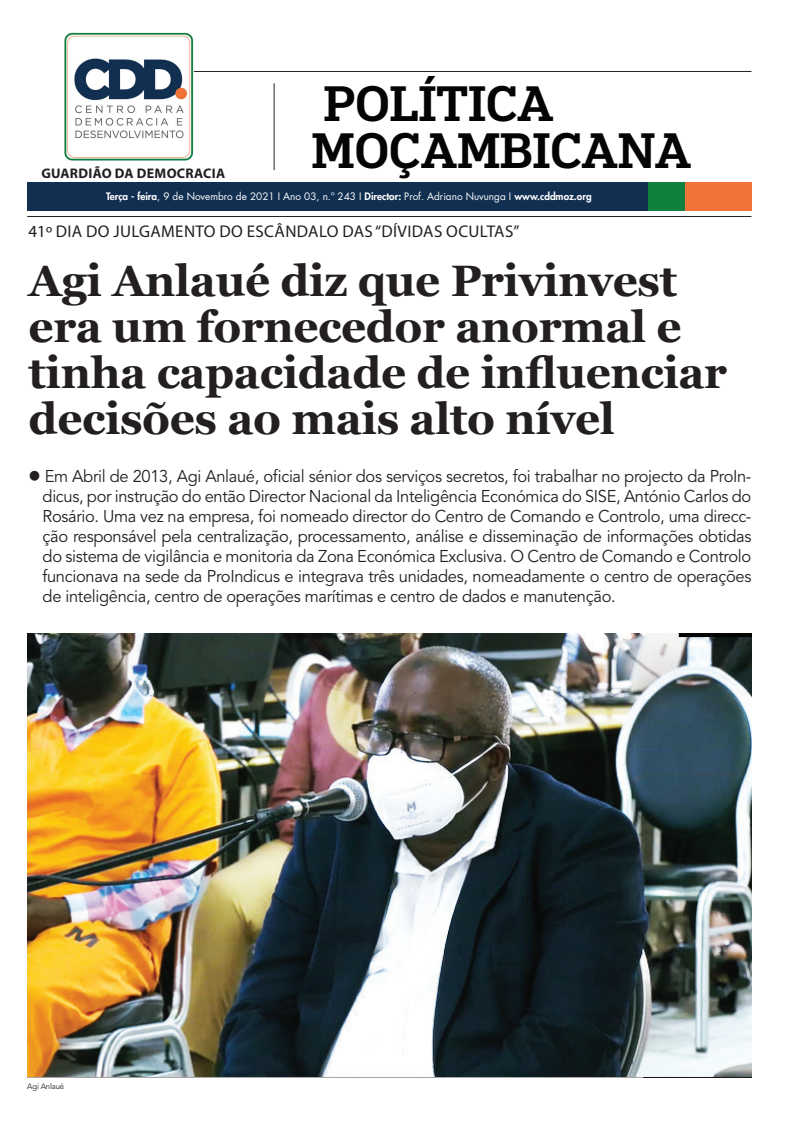
<style>
.page{position:relative;width:794px;height:1134px;background:#fff}
.page>*{position:absolute;margin:0;border:0;box-sizing:border-box;transform-origin:0 0}
.t1{font:500 47px "Popular";color:#040503}
.t2{font:700 44px/46px "Georgia";letter-spacing:-.01em;color:#231f20}
.t3{font:17px/20px "Avenir LT Std";letter-spacing:-.02em;color:#231f20;text-align:justify}
.t4{font:17px "Myriad Pro";letter-spacing:.02em;color:#231f20}
.t5{font:700 13.9px "Myriad Pro";letter-spacing:.02em;color:#231f20}
.t6{font:10px "Futura LT";color:#fff}
.t7{font:8px "Avenir LT Std";letter-spacing:-.02em;color:#231f20}
.s1{font-weight:800}
</style>
<div class="page">
<div style="left:27px;top:182px;width:724px;height:29px;background:#112f51"></div>
<hr style="left:82px;top:71px;width:669px;height:1px;background:#231f20">
<hr style="left:27px;top:216px;width:724px;height:1px;background:#231f20">
<div style="left:648px;top:182px;width:103px;height:29px;background:#f37239"></div>
<div style="left:648px;top:182px;width:37px;height:29px;background:#11803f"></div>
<hr style="left:274px;top:83px;width:1px;height:87px;background:#231f20">
<img style="left:65px;top:32px;width:128px;height:128px">
<img style="left:27px;top:634px;width:724px;height:443px">
<h1 class="t1" style="left:324px;top:72px;width:232px">POLÍTICA</h1>
<h1 class="t1" style="left:312px;top:119px;width:381px">MOÇAMBICANA</h1>
<p class="t6" style="left:106px;top:190px;width:487px"><span class="s1">Terça - feira</span>, 9 de Novembro de 2021 I Ano 03, n.º 243 I <span class="s1">Director:</span> Prof. Adriano Nuvunga I <span class="s1">www.cddmoz.org</span></p>
<p class="t5" style="left:41px;top:164px;width:185px">GUARDIÃO DA DEMOCRACIA</p>
<p class="t4" style="left:29px;top:221px;width:492px">41º DIA DO JULGAMENTO DO ESCÂNDALO DAS “DÍVIDAS OCULTAS”</p>
<h2 class="t2" style="left:29px;top:258px;width:700px">Agi Anlaué diz que Privinvest era um fornecedor anormal e tinha capacidade de influenciar decisões ao mais alto nível</h2>
<p class="t3" style="left:43px;top:467px;width:710px;text-indent:-14px">● Em Abril de 2013, Agi Anlaué, oficial sénior dos serviços secretos, foi trabalhar no projecto da ProIn&shy;dicus, por instrução do então Director Nacional da Inteligência Económica do SISE, António Carlos do Rosário. Uma vez na empresa, foi nomeado director do Centro de Comando e Controlo, uma direcc&shy;ção responsável pela centralização, processamento, análise e disseminação de informações obtidas do sistema de vigilância e monitoria da Zona Económica Exclusiva. O Centro de Comando e Controlo funcionava na sede da ProIndicus e integrava três unidades, nomeadamente o centro de operações de inteligência, centro de operações marítimas e centro de dados e manutenção.</p>
<p class="t7" style="left:27px;top:1082px;width:38px">Agi Anlaué</p>
</div>
